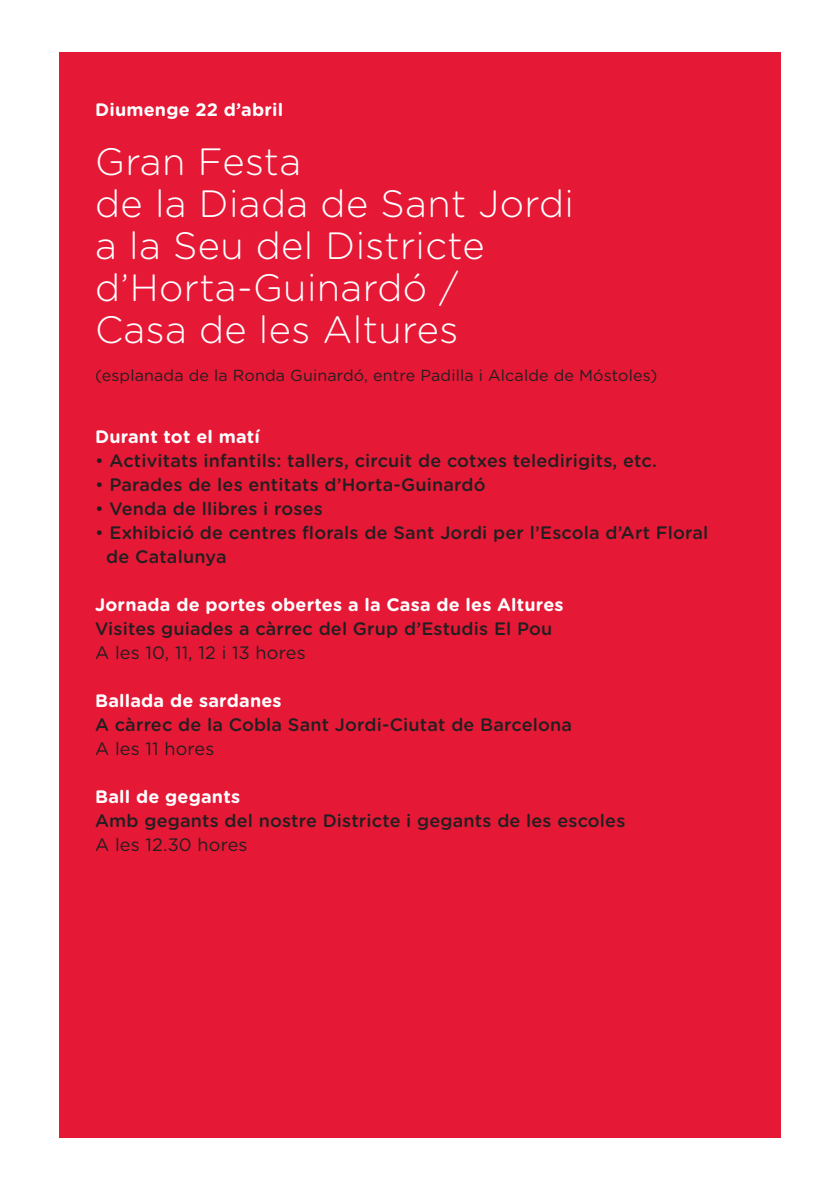
<style>
.page{position:relative;width:840px;height:1191px;background:#fff}
.page>*{position:absolute;margin:0;border:0;box-sizing:border-box;transform-origin:0 0}
.t1{font:300 38px "Gotham Rounded";letter-spacing:.01em;color:#fff}
.t2{font:500 18px/24px "Gotham Rounded";letter-spacing:.01em;color:#231f20}
.t3{font:700 18px "Gotham Rounded";letter-spacing:.01em;color:#fff}
.t4{font:18px "Gotham Rounded";letter-spacing:.01em;color:#231f20}
.t5{font:16px "Gotham Rounded";letter-spacing:.01em;color:#231f20}
.s1{font-weight:400}
</style>
<div class="page">
<div style="left:59px;top:53px;width:721px;height:1085px;background:#e51836"></div>
<p class="t3" style="left:95px;top:96px;width:189px">Diumenge 22 d’abril</p>
<p class="t1" style="left:95px;top:136px;width:208px">Gran Festa</p>
<p class="t1" style="left:95px;top:178px;width:480px">de la Diada de Sant Jordi</p>
<p class="t1" style="left:95px;top:220px;width:391px">a la Seu del Districte</p>
<p class="t1" style="left:95px;top:262px;width:364px">d’Horta-Guinardó /</p>
<p class="t1" style="left:95px;top:304px;width:364px">Casa de les Altures</p>
<p class="t5" style="left:95px;top:364px;width:563px">(esplanada de la Ronda Guinardó, entre Padilla i Alcalde de Móstoles)</p>
<p class="t3" style="left:95px;top:423px;width:166px">Durant tot el matí</p>
<p class="t2" style="left:95px;top:448px;width:563px"><span class="s1">•</span> Activitats infantils: tallers, circuit de cotxes teledirigits, etc.</p>
<p class="t2" style="left:95px;top:472px;width:392px"><span class="s1">•</span> Parades de les entitats d’Horta-Guinardó</p>
<p class="t2" style="left:95px;top:496px;width:229px"><span class="s1">•</span> Venda de llibres i roses</p>
<p class="t2" style="left:106px;top:520px;width:603px;text-indent:-11px"><span class="s1">•</span> Exhibició de centres florals de Sant Jordi per l’Escola d’Art Floral de Catalunya</p>
<p class="t3" style="left:95px;top:591px;width:470px">Jornada de portes obertes a la Casa de les Altures</p>
<p class="t2" style="left:95px;top:616px;width:458px">Visites guiades a càrrec del Grup d’Estudis El Pou</p>
<p class="t4" style="left:95px;top:640px;width:212px">A les 10, 11, 12 i 13 hores</p>
<p class="t3" style="left:95px;top:687px;width:188px">Ballada de sardanes</p>
<p class="t2" style="left:95px;top:712px;width:478px">A càrrec de la Cobla Sant Jordi-Ciutat de Barcelona</p>
<p class="t4" style="left:95px;top:736px;width:121px">A les 11 hores</p>
<p class="t3" style="left:95px;top:783px;width:146px">Ball de gegants</p>
<p class="t2" style="left:95px;top:808px;width:531px">Amb gegants del nostre Districte i gegants de les escoles</p>
<p class="t4" style="left:95px;top:832px;width:154px">A les 12.30 hores</p>
</div>
